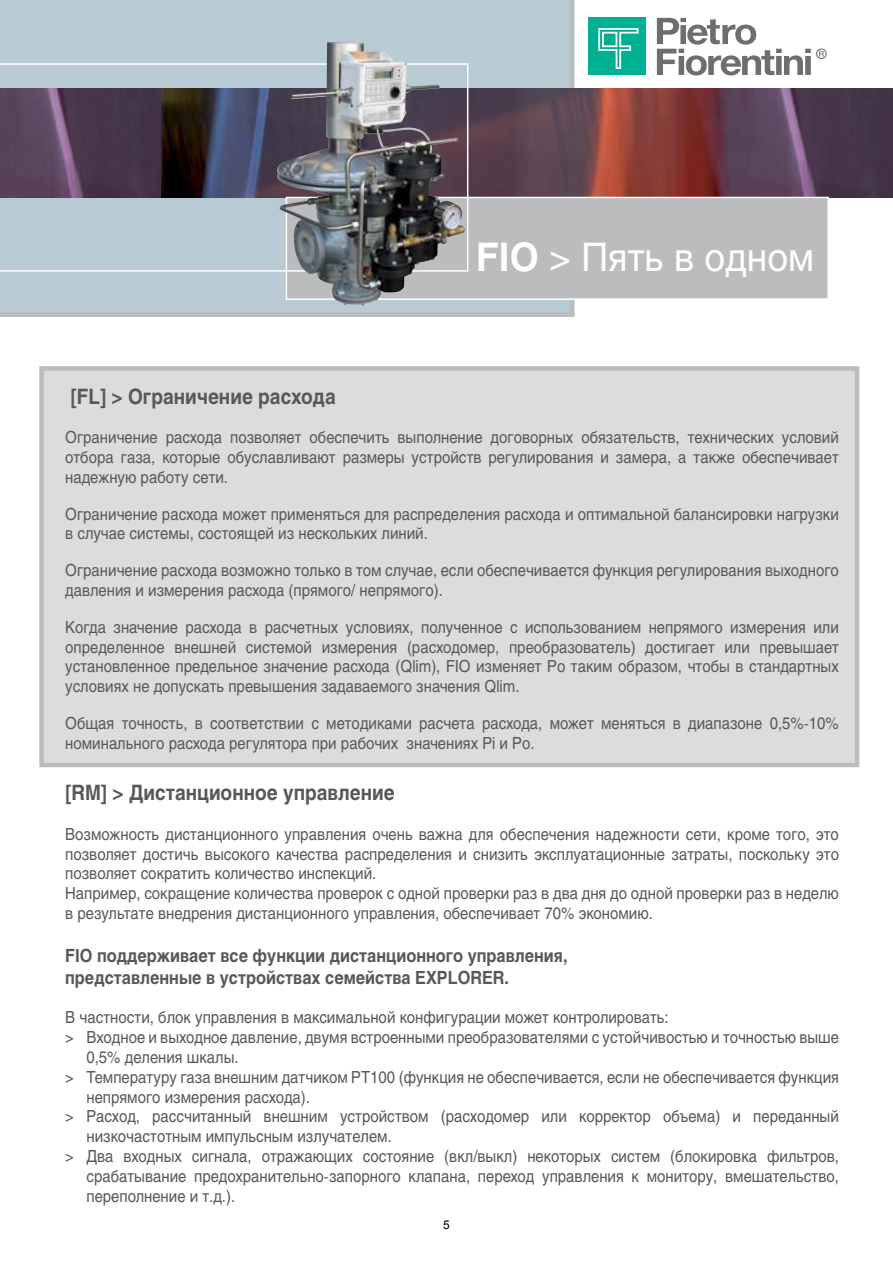
<style>
.page{position:relative;width:893px;height:1263px;background:#fff}
.page>*{position:absolute;margin:0;border:0;box-sizing:border-box;transform-origin:0 0}
.t1{font:39px "Helios";color:#fff;scale:.95 1}
.t2{font:700 21px "Helios";color:#56585b;scale:.9 1}
.t3{font:700 18px/21.6px "Helios";color:#56585b;scale:.9 1}
.t4{font:16.5px/19.8px "Helios";color:#56585b;scale:.9 1}
.t5{font:12px "Arial";color:#000}
.s1{font-weight:700}
</style>
<div class="page">
<div style="left:0;top:0;width:575px;height:317px;background:#b8cbd5"></div>
<img style="left:468px;top:89px;width:425px;height:108px">
<div style="left:286px;top:197px;width:542px;height:102px;background:#babcbe"></div>
<div style="left:286px;top:197px;width:543px;height:103px;border:2px solid #fff"></div>
<svg style="left:0;top:63px;width:468px;height:209px;background:#7d7f8e"></svg>
<div style="left:42px;top:368px;width:815px;height:397px;background:#dbdcdd"></div>
<div style="left:39px;top:366px;width:820px;height:401px;border:4px solid #babcbe"></div>
<div style="left:589px;top:18px;width:57px;height:57px;background:#00b092"></div>
<svg style="left:598px;top:28px;width:41px;height:41px"></svg>
<div style="left:602px;top:32px;width:15px;height:15px;border:2px solid #fff"></div>
<svg style="left:657px;top:18px;width:170px;height:57px"></svg>
<img style="left:285px;top:44px;width:180px;height:262px">
<h1 class="t1" style="left:476px;top:234px;width:357px"><span class="s1">FIO</span> &gt; Пять в одном</h1>
<p class="t2" style="left:71px;top:384px;width:296px">[FL] &gt; Ограничение расхода</p>
<p class="t4" style="left:65px;top:427px;width:861px;text-align:justify">Ограничение расхода позволяет обеспечить выполнение договорных обязательств, технических условий отбора газа, которые обуславливают размеры устройств регулирования и замера, а также обеспечивает надежную работу сети.</p>
<p class="t4" style="left:65px;top:504px;width:861px">Ограничение расхода может применяться для распределения расхода и оптимальной балансировки нагрузки в случае системы, состоящей из нескольких линий.</p>
<p class="t4" style="left:65px;top:560px;width:861px">Ограничение расхода возможно только в том случае, если обеспечивается функция регулирования выходного давления и измерения расхода (прямого/ непрямого).</p>
<p class="t4" style="left:65px;top:617px;width:861px;text-align:justify">Когда значение расхода в расчетных условиях, полученное с использованием непрямого измерения или определенное внешней системой измерения (расходомер, преобразователь) достигает или превышает установленное предельное значение расхода (Qlim), FIO изменяет Po таким образом, чтобы в стандартных условиях не допускать превышения задаваемого значения Qlim.</p>
<p class="t4" style="left:65px;top:713px;width:861px">Общая точность, в соответствии с методиками расчета расхода, может меняться в диапазоне 0,5%-10% номинального расхода регулятора при рабочих значениях Pi и Po.</p>
<p class="t2" style="left:65px;top:780px;width:368px">[RM] &gt; Дистанционное управление</p>
<p class="t4" style="left:65px;top:824px;width:861px">Возможность дистанционного управления очень важна для обеспечения надежности сети, кроме того, это позволяет достичь высокого качества распределения и снизить эксплуатационные затраты, поскольку это позволяет сократить количество инспекций.<br>Например, сокращение количества проверок с одной проверки раз в два дня до одной проверки раз в неделю в результате внедрения дистанционного управления, обеспечивает 70% экономию.</p>
<p class="t3" style="left:65px;top:945px;width:560px">FIO поддерживает все функции дистанционного управления, представленные в устройствах семейства EXPLORER.</p>
<p class="t4" style="left:65px;top:1007px;width:672px">В частности, блок управления в максимальной конфигурации может контролировать:</p>
<p class="t4" style="left:65px;top:1027px;width:861px">&gt; Входное и выходное давление, двумя встроенными преобразователями с устойчивостью и точностью выше</p>
<p class="t4" style="left:86px;top:1047px;width:171px">0,5% деления шкалы.</p>
<p class="t4" style="left:65px;top:1067px;width:861px">&gt; Температуру газа внешним датчиком PT100 (функция не обеспечивается, если не обеспечивается функция</p>
<p class="t4" style="left:86px;top:1087px;width:250px">непрямого измерения расхода).</p>
<p class="t4" style="left:65px;top:1106px;width:861px">&gt; Расход, рассчитанный внешним устройством (расходомер или корректор объема) и переданный</p>
<p class="t4" style="left:86px;top:1126px;width:341px">низкочастотным импульсным излучателем.</p>
<p class="t4" style="left:65px;top:1146px;width:861px">&gt; Два входных сигнала, отражающих состояние (вкл/выкл) некоторых систем (блокировка фильтров,</p>
<p class="t4" style="left:86px;top:1166px;width:838px">срабатывание предохранительно-запорного клапана, переход управления к монитору, вмешательство,</p>
<p class="t4" style="left:86px;top:1186px;width:167px">переполнение и т.д.).</p>
<p class="t5" style="left:443px;top:1217px;width:8px">5</p>
</div>
